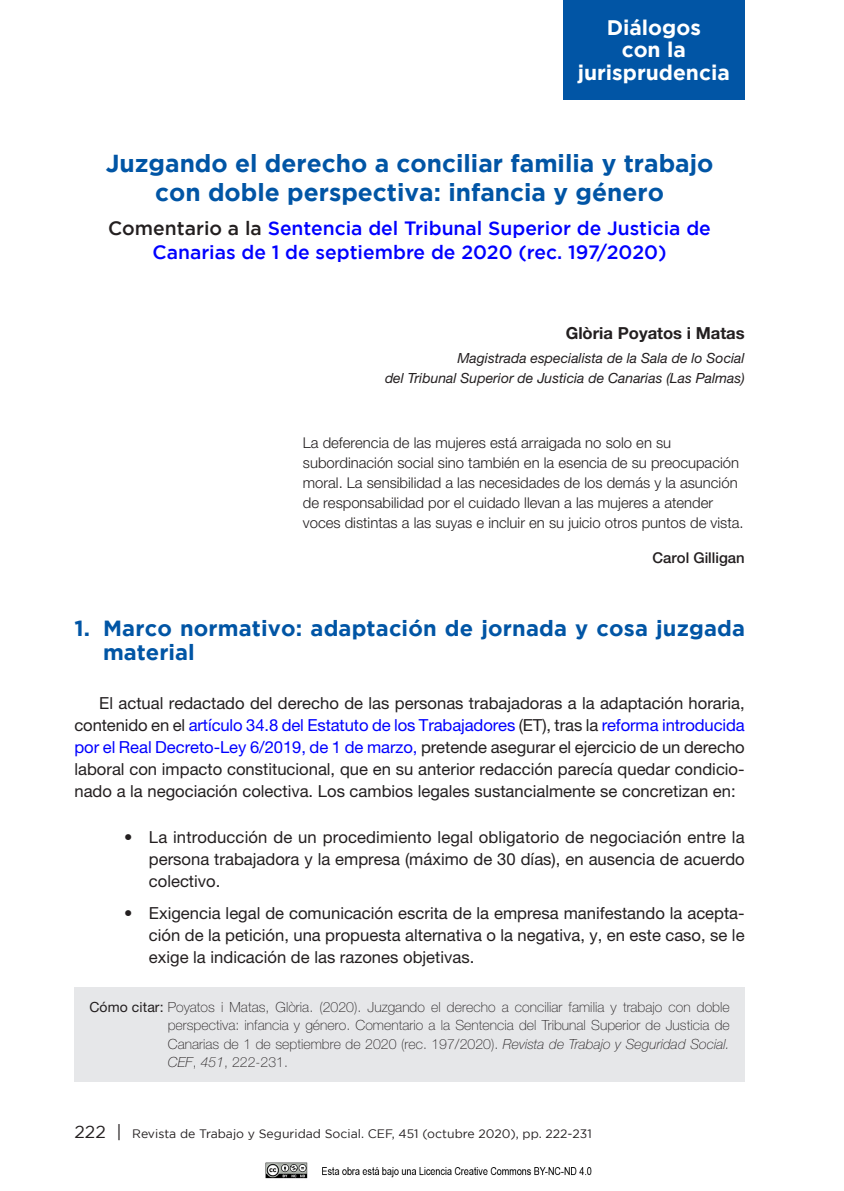
<style>
.page{position:relative;width:844px;height:1191px;background:#fff}
.page>*{position:absolute;margin:0;border:0;box-sizing:border-box;transform-origin:0 0}
.t1{font:700 24.5px/29.8px "Gotham";color:#0155a5;text-align:center}
.t2{font:700 21.88px/23.6px "Gotham";letter-spacing:.005em;color:#0155a5}
.t3{font:700 21px/22.8px "Gotham";color:#fff;text-align:center}
.t4{font:500 19.25px/23.6px "Gotham";color:#00f;text-align:center}
.t5{font:16.62px/21.9px "Helvetica Neue LT Std";color:#231f20;text-align:justify}
.t6{font:700 16.62px "Helvetica Neue LT Std";color:#231f20}
.t7{font:300 14.88px/20.1px "Helvetica Neue LT Std";color:#231f20}
.t8{font:500 14.88px "Helvetica Neue LT Std";color:#231f20}
.t9{font:100 14px/18.4px "Helvetica Neue LT Std";letter-spacing:.005em;color:#231f20;text-align:justify}
.t10{font:italic 14px/19.2px "Helvetica Neue LT Std";color:#231f20;text-align:right}
.t11{font:12.25px "Gotham";color:#231f20}
.s1{color:#231f20}
.s2{color:#00f}
.s3{font-weight:400}
.s4{font-style:italic}
.s5{font-size:17.5px}
</style>
<div class="page">
<img style="left:265px;top:1162px;width:327px;height:17px">
<div style="left:562px;top:0;width:182px;height:99px;background:#0155a5"></div>
<div style="left:74px;top:987px;width:670px;height:94px;background:#e6e7e9"></div>
<p class="t3" style="left:577px;top:15px;width:154px">Diálogos<br>con la jurisprudencia</p>
<h1 class="t1" style="left:106px;top:147px;width:609px">Juzgando el derecho a conciliar familia y trabajo con doble perspectiva: infancia y género</h1>
<p class="t4" style="left:108px;top:216px;width:604px"><span class="s1">Comentario a la</span> Sentencia del Tribunal Superior de Justicia de<br>Canarias de 1 de septiembre de 2020 (rec. 197/2020)</p>
<p class="t6" style="left:565px;top:323px;width:180px">Glòria Poyatos i Matas</p>
<p class="t10" style="left:385px;top:348px;width:361px">Magistrada especialista de la Sala de lo Social<br>del Tribunal Superior de Justicia de Canarias (Las Palmas)</p>
<p class="t7" style="left:303px;top:432px;width:442px">La deferencia de las mujeres está arraigada no solo en su subordinación social sino también en la esencia de su preocupación moral. La sensibilidad a las necesidades de los demás y la asunción de responsabilidad por el cuidado llevan a las mujeres a atender voces distintas a las suyas e incluir en su juicio otros puntos de vista.</p>
<p class="t8" style="left:652px;top:549px;width:94px">Carol Gilligan</p>
<h2 class="t2" style="left:103px;top:616px;width:643px;text-indent:-29px">1. Marco normativo: adaptación de jornada y cosa juzgada material</h2>
<p class="t5" style="left:74px;top:692px;width:671px;text-indent:25px">El actual redactado del derecho de las personas trabajadoras a la adaptación horaria, contenido en el <span class="s2">artículo 34.8 del Estatuto de los Trabajadores</span> (ET), tras la <span class="s2">reforma introducida por el Real Decreto-Ley 6/2019, de 1 de marzo,</span> pretende asegurar el ejercicio de un derecho laboral con impacto constitucional, que en su anterior redacción parecía quedar condicio&shy;nado a la negociación colectiva. Los cambios legales sustancialmente se concretizan en:</p>
<p class="t5" style="left:149px;top:826px;width:597px;text-indent:-25px">• La introducción de un procedimiento legal obligatorio de negociación entre la persona trabajadora y la empresa (máximo de 30 días), en ausencia de acuerdo colectivo.</p>
<p class="t5" style="left:149px;top:902px;width:597px;text-indent:-25px">• Exigencia legal de comunicación escrita de la empresa manifestando la acepta&shy;ción de la petición, una propuesta alternativa o la negativa, y, en este caso, se le exige la indicación de las razones objetivas.</p>
<p class="t9" style="left:168px;top:997px;width:563px;text-indent:-78px"><span class="s3">Cómo citar:</span> Poyatos i Matas, Glòria. (2020). Juzgando el derecho a conciliar familia y trabajo con doble perspectiva: infancia y género. Comentario a la Sentencia del Tribunal Superior de Justicia de Canarias de 1 de septiembre de 2020 (rec. 197/2020). <span class="s4">Revista de Trabajo y Seguridad Social.<br>CEF</span>, <span class="s4">451</span>, 222-231.</p>
<p class="t11" style="left:74px;top:1127px;width:518px"><span class="s5">222 |</span> Revista de Trabajo y Seguridad Social. CEF, 451 (octubre 2020), pp. 222-231</p>
</div>
